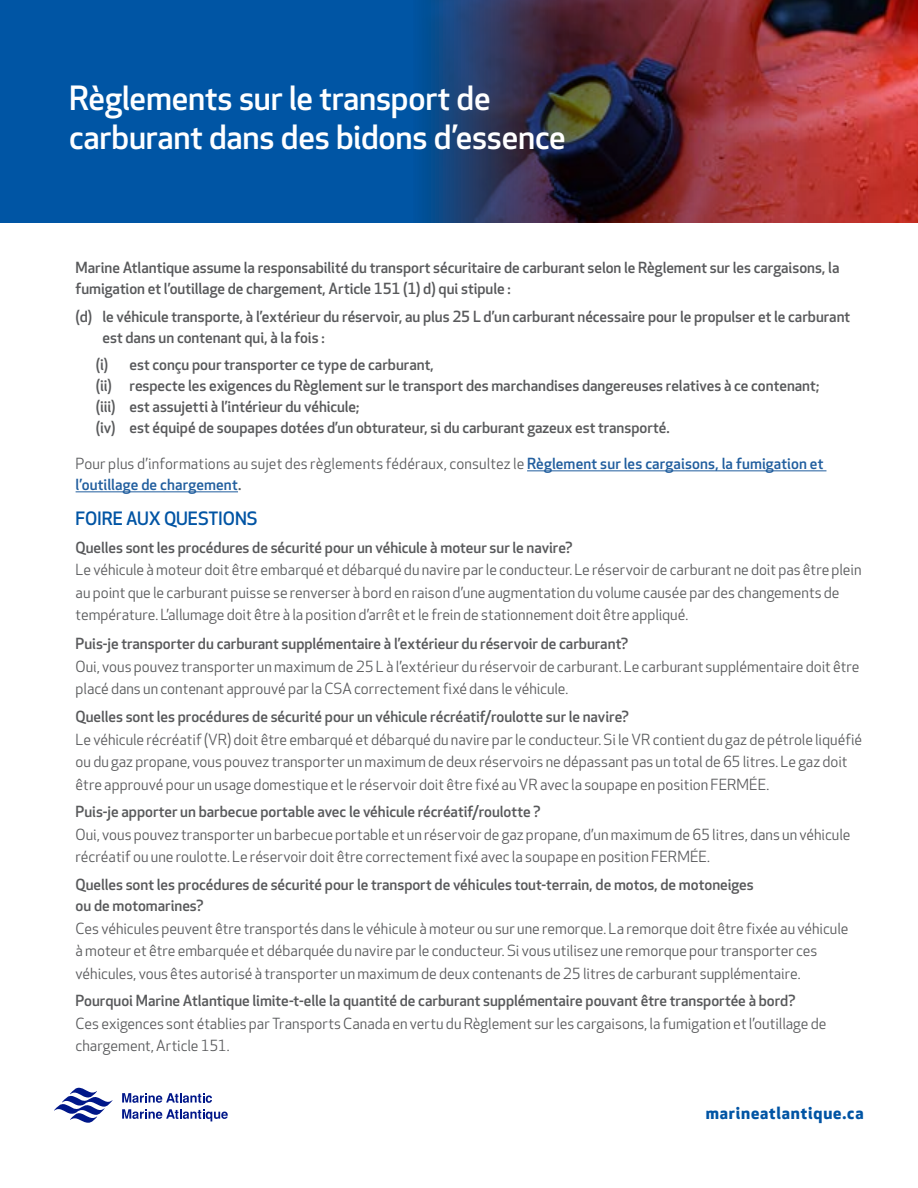
<style>
.page{position:relative;width:918px;height:1188px;background:#fff}
.page>*{position:absolute;margin:0;border:0;box-sizing:border-box;transform-origin:0 0}
.t1{font:500 32.7px/39.2px "Apex New";letter-spacing:-.005em;color:#fff}
.t2{font:500 18px "Apex New";letter-spacing:-.01em;color:#0054a4}
.t3{font:700 16.5px "Apex New";letter-spacing:.05em;color:#0054a4}
.t4{font:15px/22.5px "Apex New";color:#58595b}
.t5{font:500 15px/21px "Apex New";color:#58595b}
.t6{font:500 15px/21px "Apex New";letter-spacing:.01em;color:#215e9e}
.s1{font-weight:400;color:#58595b}
.s2{color:#58595b}
</style>
<div class="page">
<img style="left:0;top:0;width:918px;height:222px">
<svg style="left:54px;top:1088px;width:59px;height:35px"></svg>
<svg style="left:122px;top:1093px;width:90px;height:10px"></svg>
<svg style="left:122px;top:1109px;width:106px;height:12px"></svg>
<hr style="left:527px;top:471px;width:299px;height:1px;background:#215e9e">
<hr style="left:76px;top:492px;width:162px;height:1px;background:#215e9e">
<h1 class="t1" style="left:69px;top:79px;width:498px">Règlements sur le transport de carburant dans des bidons d’essence</h1>
<p class="t5" style="left:76px;top:257px;width:765px">Marine Atlantique assume la responsabilité du transport sécuritaire de carburant selon le Règlement sur les cargaisons, la fumigation et l’outillage de chargement, Article 151 (1) d) qui stipule :</p>
<p class="t5" style="left:103px;top:306px;width:749px;text-indent:-27px">(d) le véhicule transporte, à l’extérieur du réservoir, au plus 25 L d’un carburant nécessaire pour le propulser et le carburant est dans un contenant qui, à la fois :</p>
<p class="t5" style="left:96px;top:355px;width:725px">(i) est conçu pour transporter ce type de carburant,<br>(ii) respecte les exigences du Règlement sur le transport des marchandises dangereuses relatives à ce contenant; (iii) est assujetti à l’intérieur du véhicule;<br>(iv) est équipé de soupapes dotées d’un obturateur, si du carburant gazeux est transporté.</p>
<p class="t6" style="left:76px;top:454px;width:749px"><span class="s1">Pour plus d’informations au sujet des règlements fédéraux, consultez le</span> Règlement sur les cargaisons, la fumigation et l’outillage de chargement<span class="s2">.</span></p>
<p class="t2" style="left:76px;top:508px;width:183px">FOIRE AUX QUESTIONS</p>
<p class="t5" style="left:76px;top:537px;width:499px">Quelles sont les procédures de sécurité pour un véhicule à moteur sur le navire?</p>
<p class="t4" style="left:76px;top:559px;width:787px">Le véhicule à moteur doit être embarqué et débarqué du navire par le conducteur. Le réservoir de carburant ne doit pas être plein au point que le carburant puisse se renverser à bord en raison d’une augmentation du volume causée par des changements de température. L’allumage doit être à la position d’arrêt et le frein de stationnement doit être appliqué.</p>
<p class="t5" style="left:76px;top:634px;width:554px">Puis-je transporter du carburant supplémentaire à l’extérieur du réservoir de carburant?</p>
<p class="t4" style="left:76px;top:656px;width:785px">Oui, vous pouvez transporter un maximum de 25 L à l’extérieur du réservoir de carburant. Le carburant supplémentaire doit être placé dans un contenant approuvé par la CSA correctement fixé dans le véhicule.</p>
<p class="t5" style="left:76px;top:707px;width:555px">Quelles sont les procédures de sécurité pour un véhicule récréatif/roulotte sur le navire?</p>
<p class="t4" style="left:76px;top:728px;width:788px">Le véhicule récréatif (VR) doit être embarqué et débarqué du navire par le conducteur. Si le VR contient du gaz de pétrole liquéfié ou du gaz propane, vous pouvez transporter un maximum de deux réservoirs ne dépassant pas un total de 65 litres. Le gaz doit être approuvé pour un usage domestique et le réservoir doit être fixé au VR avec la soupape en position FERMÉE.</p>
<p class="t5" style="left:76px;top:802px;width:466px">Puis-je apporter un barbecue portable avec le véhicule récréatif/roulotte ?</p>
<p class="t4" style="left:76px;top:824px;width:776px">Oui, vous pouvez transporter un barbecue portable et un réservoir de gaz propane, d’un maximum de 65 litres, dans un véhicule récréatif ou une roulotte. Le réservoir doit être correctement fixé avec la soupape en position FERMÉE.</p>
<p class="t5" style="left:76px;top:875px;width:680px">Quelles sont les procédures de sécurité pour le transport de véhicules tout-terrain, de motos, de motoneiges ou de motomarines?</p>
<p class="t4" style="left:76px;top:917px;width:774px">Ces véhicules peuvent être transportés dans le véhicule à moteur ou sur une remorque. La remorque doit être fixée au véhicule à moteur et être embarquée et débarquée du navire par le conducteur. Si vous utilisez une remorque pour transporter ces véhicules, vous êtes autorisé à transporter un maximum de deux contenants de 25 litres de carburant supplémentaire.</p>
<p class="t5" style="left:76px;top:991px;width:722px">Pourquoi Marine Atlantique limite-t-elle la quantité de carburant supplémentaire pouvant être transportée à bord?</p>
<p class="t4" style="left:76px;top:1013px;width:752px">Ces exigences sont établies par Transports Canada en vertu du Règlement sur les cargaisons, la fumigation et l’outillage de chargement, Article 151.</p>
<p class="t3" style="left:706px;top:1103px;width:159px">marineatlantique.ca</p>
</div>
